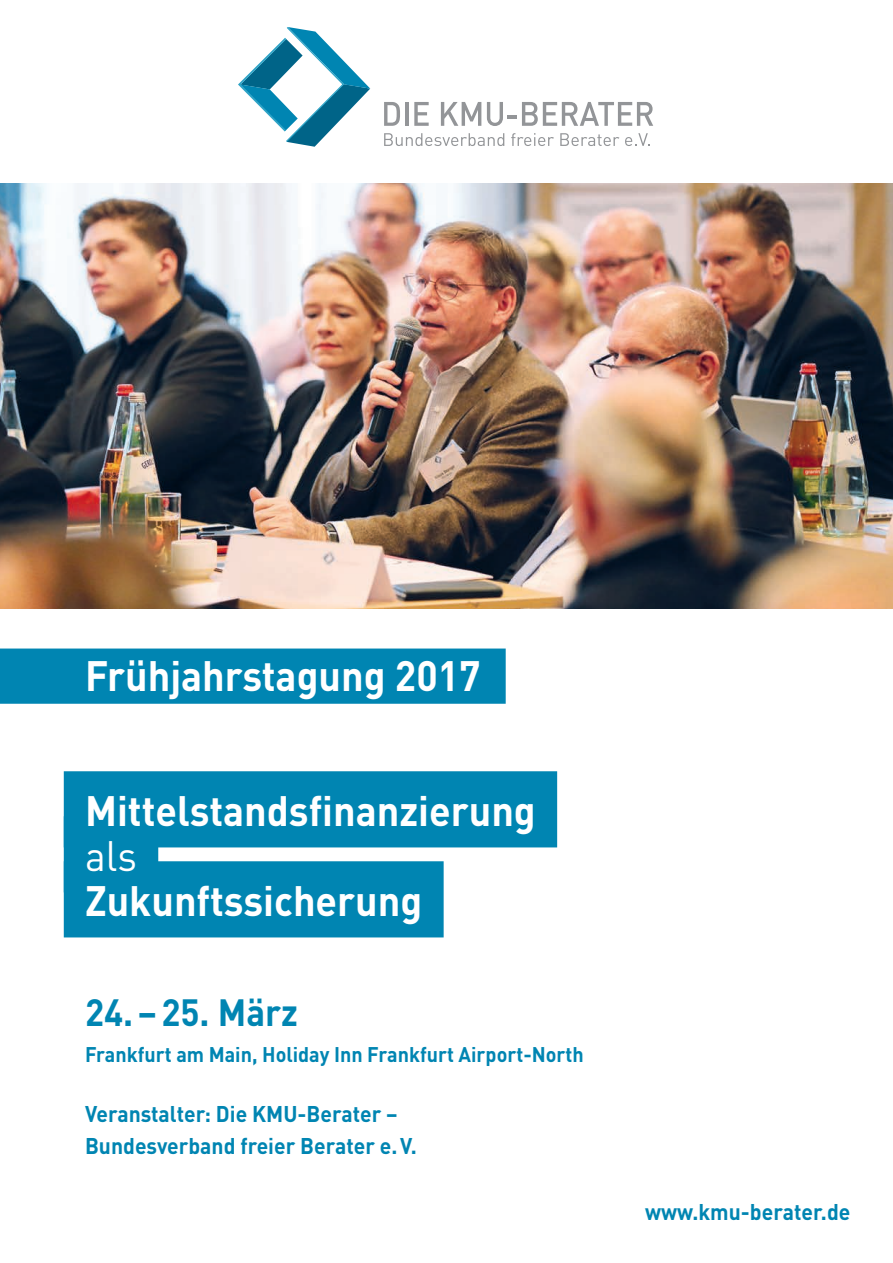
<style>
.page{position:relative;width:893px;height:1263px;background:#fff}
.page>*{position:absolute;margin:0;border:0;box-sizing:border-box;transform-origin:0 0}
.t1{font:700 42px "DINOT";color:#fff;scale:.94 1}
.t2{font:42px "DINOT";color:#fff;scale:.94 1}
.t3{font:700 37.5px "DINOT";color:#0085b2;scale:.94 1}
.t4{font:700 22.5px/31.5px "DINOT";color:#0085b2;scale:.94 1}
.t5{font:700 21px "DINOT";color:#0085b2;scale:.94 1}
</style>
<div class="page">
<div style="left:0;top:648px;width:506px;height:56px;background:#0085b2"></div>
<div style="left:64px;top:771px;width:493px;height:76px;background:#0085b2"></div>
<div style="left:64px;top:816px;width:94px;height:76px;background:#0085b2"></div>
<div style="left:64px;top:861px;width:380px;height:76px;background:#0085b2"></div>
<img style="left:0;top:183px;width:893px;height:425px">
<svg style="left:384px;top:133px;width:120px;height:13px"></svg>
<svg style="left:511px;top:133px;width:43px;height:13px"></svg>
<svg style="left:560px;top:133px;width:59px;height:13px"></svg>
<svg style="left:625px;top:133px;width:25px;height:13px"></svg>
<svg style="left:384px;top:102px;width:16px;height:24px"></svg>
<hr style="left:405px;top:102px;width:3px;height:24px;background:#939598">
<svg style="left:414px;top:102px;width:15px;height:24px"></svg>
<svg style="left:441px;top:102px;width:40px;height:24px"></svg>
<svg style="left:487px;top:102px;width:166px;height:24px"></svg>
<svg style="left:238px;top:27px;width:132px;height:120px"></svg>
<h1 class="t1" style="left:85px;top:649px;width:422px">Frühjahrstagung 2017</h1>
<h1 class="t1" style="left:85px;top:783px;width:481px">Mittelstandsfinanzierung</h1>
<h1 class="t2" style="left:85px;top:830px;width:57px">als</h1>
<h1 class="t1" style="left:85px;top:873px;width:360px">Zukunftssicherung</h1>
<h2 class="t3" style="left:85px;top:988px;width:228px">24.–25. März</h2>
<p class="t5" style="left:85px;top:1041px;width:532px">Frankfurt am Main, Holiday Inn Frankfurt Airport-North</p>
<p class="t4" style="left:85px;top:1097px;width:354px">Veranstalter: Die KMU-Berater –<br>Bundesverband freier Berater e.V.</p>
<p class="t4" style="left:645px;top:1196px;width:220px">www.kmu-berater.de</p>
</div>
